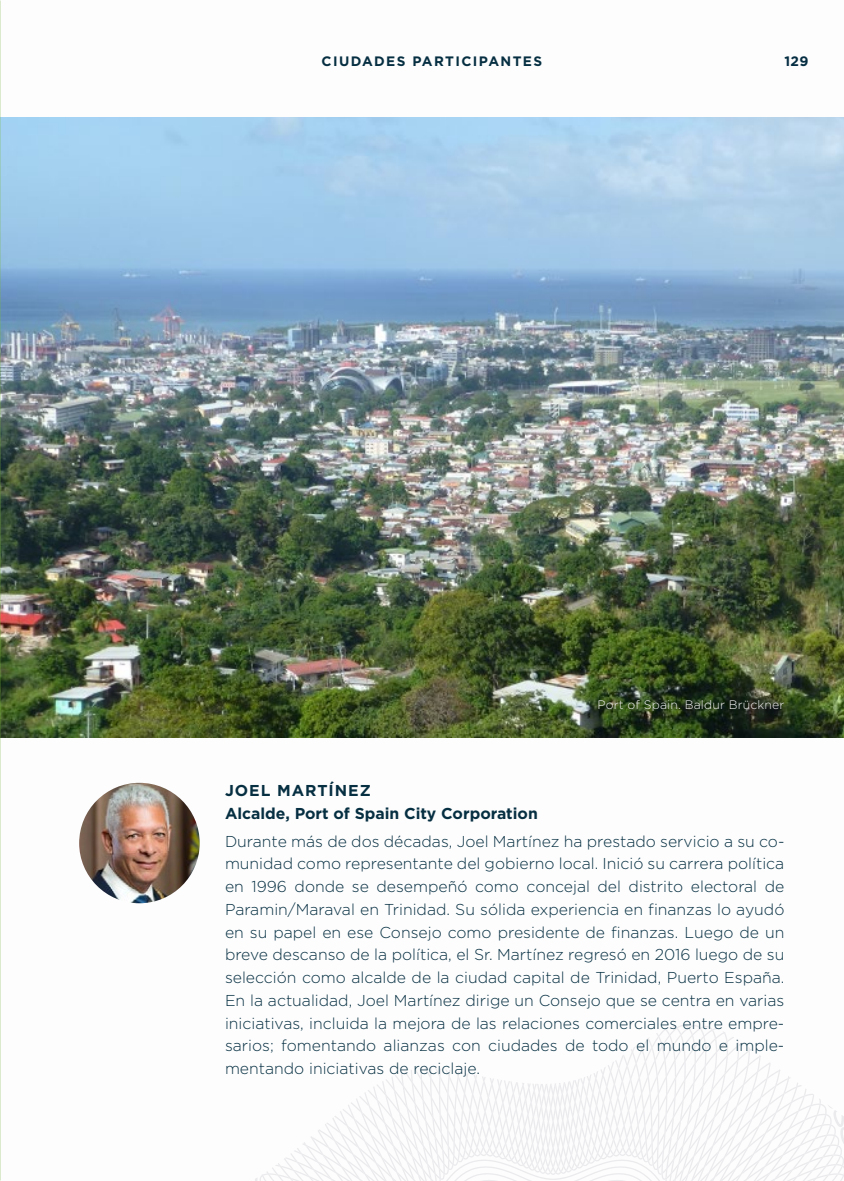
<style>
.page{position:relative;width:844px;height:1181px;background:#fff}
.page>*{position:absolute;margin:0;border:0;box-sizing:border-box;transform-origin:0 0}
.t1{font:300 15.75px/22.8px "Gotham HTF";color:#062f42;text-align:justify}
.t2{font:700 15.75px/22.8px "Gotham HTF";color:#062f42}
.t3{font:700 13.65px "Gotham HTF";letter-spacing:.1em;color:#062f42}
.t4{font:700 13.65px "Gotham HTF";color:#052e42}
.t5{font:300 12.25px "Gotham HTF";letter-spacing:.01em;color:#f3f3f4}
</style>
<div class="page">
<hr style="left:0;top:0;width:1px;height:1181px;background:#f6f6f6">
<svg style="left:255px;top:1033px;width:588px;height:148px"></svg>
<svg style="left:287px;top:1159px;width:531px;height:22px"></svg>
<img style="left:0;top:118px;width:843px;height:619px">
<img style="left:79px;top:783px;width:121px;height:120px;border-radius:60px">
<p class="t3" style="left:321px;top:53px;width:222px">CIUDADES PARTICIPANTES</p>
<p class="t4" style="left:784px;top:53px;width:25px">129</p>
<p class="t5" style="left:597px;top:697px;width:188px">Port of Spain. Baldur Brückner</p>
<p class="t2" style="left:225px;top:778px;width:314px">JOEL MARTÍNEZ<br>Alcalde, Port of Spain City Corporation</p>
<p class="t1" style="left:225px;top:829px;width:561px">Durante más de dos décadas, Joel Martínez ha prestado servicio a su co&shy;munidad como representante del gobierno local. Inició su carrera política en 1996 donde se desempeñó como concejal del distrito electoral de Paramin/Maraval en Trinidad. Su sólida experiencia en finanzas lo ayudó en su papel en ese Consejo como presidente de finanzas. Luego de un breve descanso de la política, el Sr. Martínez regresó en 2016 luego de su selección como alcalde de la ciudad capital de Trinidad, Puerto España.<br>En la actualidad, Joel Martínez dirige un Consejo que se centra en varias iniciativas, incluida la mejora de las relaciones comerciales entre empre&shy;sarios; fomentando alianzas con ciudades de todo el mundo e imple&shy;mentando iniciativas de reciclaje.</p>
</div>
